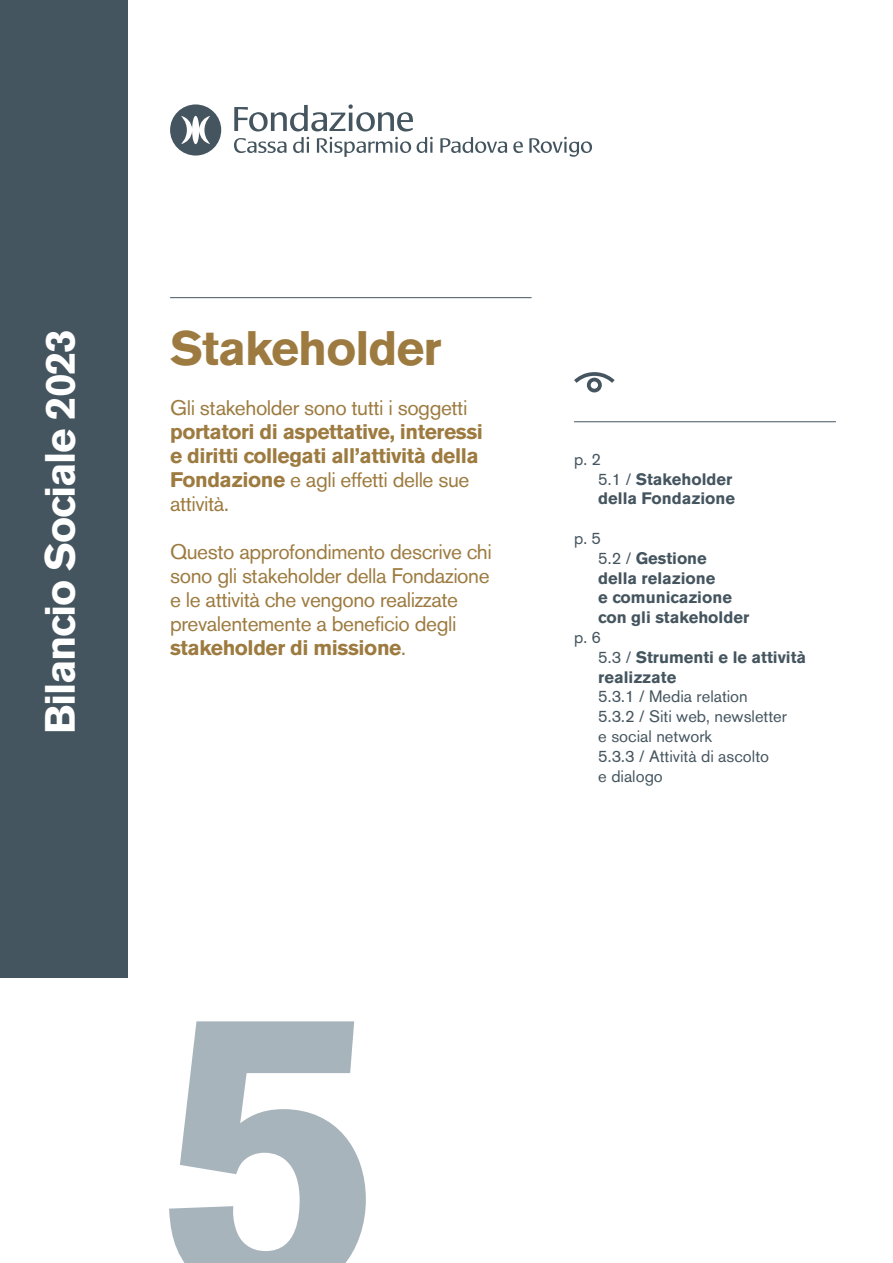
<style>
.page{position:relative;width:893px;height:1263px;background:#fff}
.page>*{position:absolute;margin:0;border:0;box-sizing:border-box;transform-origin:0 0}
.t1{font:700 404.25px "Akzidenz Grotesk BE";color:#a8b4bc}
.t2{font:700 48px "Akzidenz Grotesk BE";letter-spacing:-.02em;color:#9d7b40}
.t3{font:700 42px "Akzidenz Grotesk BE";letter-spacing:-.03em;color:#fff}
.t4{font:21px/24px "Akzidenz Grotesk BE";letter-spacing:-.02em;color:#9d7b40}
.t5{font:700 21px/24px "Akzidenz Grotesk BE";letter-spacing:-.02em;color:#9d7b40}
.t6{font:700 16.5px/19.8px "Akzidenz Grotesk BE";color:#45555f}
.t7{font:16.5px/19.8px "Akzidenz Grotesk BE";color:#45555f}
.s1{font-weight:400}
.s2{font-weight:700}
</style>
<div class="page">
<div style="left:0;top:0;width:128px;height:978px;background:#45555f"></div>
<hr style="left:170px;top:297px;width:361px;height:1px;background:#45555f">
<svg style="left:574px;top:372px;width:41px;height:21px"></svg>
<hr style="left:574px;top:421px;width:262px;height:1px;background:#45555f">
<svg style="left:170px;top:104px;width:51px;height:52px"></svg>
<svg style="left:234px;top:104px;width:179px;height:27px"></svg>
<svg style="left:234px;top:138px;width:52px;height:15px"></svg>
<svg style="left:293px;top:137px;width:16px;height:16px"></svg>
<svg style="left:317px;top:137px;width:94px;height:20px"></svg>
<svg style="left:417px;top:137px;width:16px;height:16px"></svg>
<svg style="left:440px;top:137px;width:67px;height:16px"></svg>
<svg style="left:513px;top:141px;width:10px;height:12px"></svg>
<svg style="left:529px;top:137px;width:63px;height:20px"></svg>
<h3 class="t3" style="left:36px;top:734px;width:407px;rotate:-90deg">Bilancio Sociale 2023</h3>
<h2 class="t2" style="left:170px;top:321px;width:273px">Stakeholder</h2>
<p class="t4" style="left:170px;top:395px;width:299px">Gli stakeholder sono tutti i soggetti</p>
<p class="t5" style="left:170px;top:420px;width:314px">portatori di aspettative, interessi e diritti collegati all’attività della<br>Fondazione <span class="s1">e agli effetti delle sue attività.</span></p>
<p class="t4" style="left:170px;top:539px;width:323px">Questo approfondimento descrive chi sono gli stakeholder della Fondazione e le attività che vengono realizzate prevalentemente a beneficio degli <span class="s2">stakeholder di missione</span>.</p>
<p class="t6" style="left:598px;top:449px;width:138px;text-indent:-24px"><span class="s1">p. 2<br>5.1 /</span> Stakeholder della Fondazione</p>
<p class="t6" style="left:598px;top:528px;width:152px;text-indent:-24px"><span class="s1">p. 5<br>5.2 /</span> Gestione della relazione<br>e comunicazione con gli stakeholder</p>
<p class="t6" style="left:598px;top:627px;width:209px;text-indent:-24px"><span class="s1">p. 6<br>5.3 /</span> Strumenti e le attività realizzate</p>
<p class="t7" style="left:598px;top:687px;width:190px">5.3.1 / Media relation<br>5.3.2 / Siti web, newsletter e social network<br>5.3.3 / Attività di ascolto<br>e dialogo</p>
<h1 class="t1" style="left:158px;top:920px;width:229px">5</h1>
</div>
